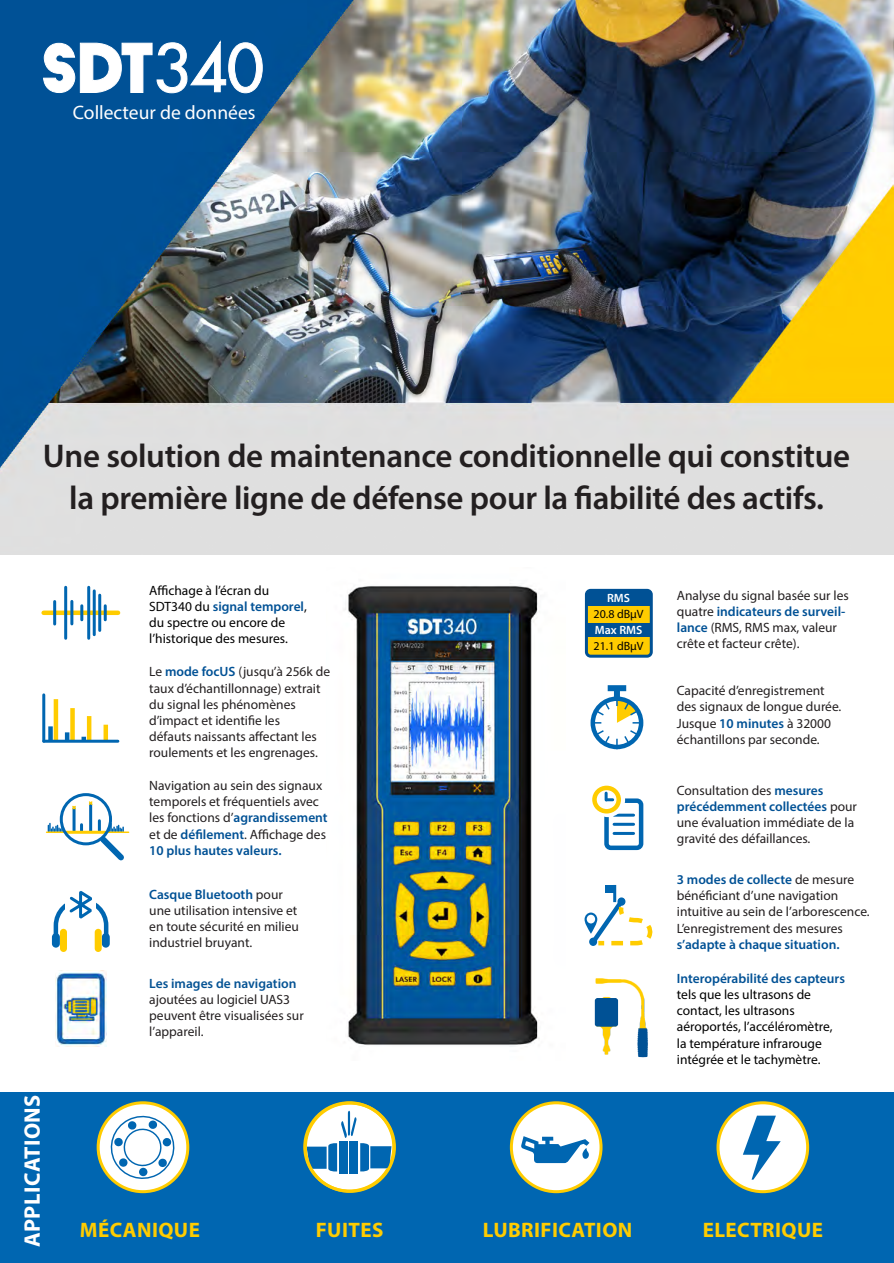
<style>
.page{position:relative;width:894px;height:1263px;background:#fff}
.page>*{position:absolute;margin:0;border:0;box-sizing:border-box;transform-origin:0 0}
.t1{font:600 33px/42px "Myriad Pro";letter-spacing:-.01em;color:#231f20;text-align:center}
.t2{font:700 22.5px "Myriad Pro";letter-spacing:.02em;color:#fff}
.t3{font:700 21px "Myriad Pro";letter-spacing:.02em;color:#fc0}
.t4{font:19.5px "Myriad Pro";color:#fff}
.t5{font:13.5px/16.2px "Myriad Pro";color:#231f20}
.t6{font:13.5px/16.2px "Myriad Pro";color:#000}
.t7{font:12px "Myriad Pro";color:#000}
.t8{font:600 12px "Myriad Pro";color:#fff}
.s1{font-weight:600;color:#005195}
.s2{font-weight:600;color:#055394}
</style>
<div class="page">
<div style="left:0;top:1093px;width:894px;height:170px;background:#0066b1"></div>
<img style="left:344px;top:585px;width:195px;height:462px">
<img style="left:0;top:0;width:894px;height:554px">
<svg style="left:43px;top:42px;width:219px;height:51px"></svg>
<div style="left:581px;top:909px;width:19px;height:29px;border:3px solid #fff;border-radius:8px"></div>
<hr style="left:613px;top:885px;width:3px;height:17px;background:#0066b1">
<div style="left:605px;top:885px;width:10px;height:7px;background:#0066b1"></div>
<svg style="left:586px;top:896px;width:65px;height:50px"></svg>
<div style="left:52px;top:933px;width:8px;height:15px;background:#0066b1;border-radius:4px"></div>
<div style="left:102px;top:933px;width:8px;height:15px;background:#0066b1;border-radius:4px"></div>
<div style="left:60px;top:929px;width:7px;height:23px;background:#fc0;border-radius:3px"></div>
<div style="left:95px;top:929px;width:7px;height:23px;background:#fc0;border-radius:3px"></div>
<svg style="left:51px;top:891px;width:59px;height:53px"></svg>
<div style="left:614px;top:690px;width:6px;height:10px;background:#0066b1"></div>
<div style="left:608px;top:685px;width:18px;height:6px;background:#0066b1"></div>
<svg style="left:591px;top:696px;width:51px;height:53px"></svg>
<div style="left:604px;top:798px;width:39px;height:52px;border:4px solid #0066b1;border-radius:4px"></div>
<hr style="left:614px;top:814px;width:19px;height:3px;background:#0066b1">
<hr style="left:614px;top:823px;width:19px;height:3px;background:#0066b1">
<hr style="left:614px;top:832px;width:19px;height:3px;background:#0066b1">
<svg style="left:590px;top:782px;width:35px;height:35px"></svg>
<div style="left:592px;top:786px;width:29px;height:27px;border:4px solid #fc0;border-radius:50%"></div>
<svg style="left:604px;top:793px;width:9px;height:8px"></svg>
<svg style="left:44px;top:610px;width:74px;height:5px"></svg>
<hr style="left:87px;top:587px;width:3px;height:51px;background:#0066b1">
<hr style="left:64px;top:587px;width:3px;height:51px;background:#0066b1">
<hr style="left:104px;top:606px;width:3px;height:14px;background:#0066b1">
<hr style="left:98px;top:595px;width:3px;height:35px;background:#0066b1">
<hr style="left:93px;top:591px;width:3px;height:44px;background:#0066b1">
<hr style="left:80px;top:606px;width:3px;height:14px;background:#0066b1">
<hr style="left:53px;top:601px;width:3px;height:23px;background:#0066b1">
<hr style="left:70px;top:601px;width:3px;height:23px;background:#0066b1">
<hr style="left:73px;top:808px;width:3px;height:22px;background:#0066b1">
<hr style="left:89px;top:804px;width:3px;height:27px;background:#0066b1">
<svg style="left:80px;top:825px;width:3px;height:5px"></svg>
<svg style="left:47px;top:823px;width:19px;height:10px"></svg>
<svg style="left:72px;top:805px;width:4px;height:6px"></svg>
<svg style="left:88px;top:801px;width:5px;height:5px"></svg>
<hr style="left:66px;top:831px;width:40px;height:3px;background:#fc0">
<div style="left:60px;top:793px;width:52px;height:52px;border:3px solid #0066b1;border-radius:50%"></div>
<svg style="left:95px;top:821px;width:34px;height:40px"></svg>
<svg style="left:98px;top:1103px;width:90px;height:89px"></svg>
<div style="left:97px;top:1101px;width:92px;height:92px;border:3px solid #fc0;border-radius:50%"></div>
<svg style="left:106px;top:1111px;width:73px;height:72px;background:#d1e1e8"></svg>
<hr style="left:42px;top:695px;width:3px;height:46px;background:#0066b1">
<hr style="left:54px;top:701px;width:4px;height:38px;background:#fc0">
<div style="left:48px;top:729px;width:5px;height:10px;background:#0066b1"></div>
<div style="left:70px;top:710px;width:5px;height:29px;background:#fc0"></div>
<svg style="left:65px;top:735px;width:4px;height:4px"></svg>
<hr style="left:87px;top:718px;width:4px;height:21px;background:#fc0">
<hr style="left:104px;top:727px;width:4px;height:12px;background:#fc0">
<hr style="left:44px;top:740px;width:74px;height:3px;background:#0066b1">
<svg style="left:305px;top:1103px;width:89px;height:88px"></svg>
<div style="left:339px;top:1141px;width:9px;height:32px;background:#0066b1"></div>
<div style="left:349px;top:1141px;width:9px;height:32px;background:#0066b1"></div>
<svg style="left:306px;top:1110px;width:85px;height:61px"></svg>
<div style="left:304px;top:1101px;width:92px;height:92px;border:3px solid #fc0;border-radius:50%"></div>
<div style="left:511px;top:1103px;width:90px;height:89px;background:#fff;border-radius:50%"></div>
<div style="left:510px;top:1101px;width:92px;height:92px;border:3px solid #fc0;border-radius:50%"></div>
<svg style="left:521px;top:1136px;width:68px;height:27px"></svg>
<div style="left:718px;top:1103px;width:89px;height:89px;background:#fff;border-radius:50%"></div>
<div style="left:716px;top:1101px;width:93px;height:92px;border:3px solid #fc0;border-radius:50%"></div>
<svg style="left:743px;top:1116px;width:37px;height:64px"></svg>
<div style="left:587px;top:591px;width:63px;height:15px;background:#005195"></div>
<div style="left:587px;top:606px;width:63px;height:17px;background:#fc0"></div>
<img style="left:56px;top:971px;width:50px;height:76px">
<div style="left:587px;top:637px;width:63px;height:19px;background:#fc0"></div>
<div style="left:587px;top:623px;width:63px;height:14px;background:#005195"></div>
<div style="left:585px;top:589px;width:68px;height:69px;border:3px solid #005195;border-radius:4px"></div>
<img style="left:594px;top:978px;width:54px;height:80px">
<p class="t4" style="left:73px;top:101px;width:184px">Collecteur de données</p>
<p class="t1" style="left:43px;top:434px;width:809px">Une solution de maintenance conditionnelle qui constitue la première ligne de défense pour la fiabilité des actifs.</p>
<p class="t2" style="left:18px;top:1247px;width:154px;rotate:-90deg">APPLICATIONS</p>
<p class="t6" style="left:149px;top:582px;width:159px">Affichage à l’écran du<br>SDT340 du <span class="s1">signal temporel</span>, du spectre ou encore de l’historique des mesures.</p>
<p class="t5" style="left:149px;top:663px;width:182px">Le <span class="s1">mode focUS</span> (jusqu’à 256k de taux d’échantillonnage) extrait du signal les phénomènes d’impact et identifie les<br>défauts naissants affectant les roulements et les engrenages.</p>
<p class="t5" style="left:149px;top:777px;width:180px">Navigation au sein des signaux temporels et fréquentiels avec les fonctions d’<span class="s1">agrandissement </span>et de <span class="s1">défilement</span>. Affichage des<br><span class="s1">10 plus hautes valeurs.</span></p>
<p class="t5" style="left:149px;top:886px;width:151px"><span class="s1">Casque Bluetooth</span> pour une utilisation intensive et en toute sécurité en milieu industriel bruyant.</p>
<p class="t5" style="left:149px;top:975px;width:156px"><span class="s2">Les images de navigation </span>ajoutées au logiciel UAS3 peuvent être visualisées sur l’appareil.</p>
<p class="t8" style="left:607px;top:590px;width:24px">RMS</p>
<p class="t7" style="left:593px;top:606px;width:52px">20.8 dBµV</p>
<p class="t8" style="left:595px;top:622px;width:49px">Max RMS</p>
<p class="t7" style="left:593px;top:639px;width:52px">21.1 dBµV</p>
<p class="t5" style="left:677px;top:587px;width:173px">Analyse du signal basée sur les quatre <span class="s1">indicateurs de surveil&shy;lance</span> (RMS, RMS max, valeur crête et facteur crête).</p>
<p class="t5" style="left:677px;top:682px;width:166px">Capacité d’enregistrement des signaux de longue durée.<br>Jusque <span class="s1">10 minutes</span> à 32000 échantillons par seconde.</p>
<p class="t5" style="left:677px;top:782px;width:182px">Consultation des <span class="s1">mesures précédemment collectées</span> pour une évaluation immédiate de la gravité des défaillances.</p>
<p class="t5" style="left:677px;top:871px;width:194px"><span class="s1">3 modes de collecte</span> de mesure bénéficiant d’une navigation intuitive au sein de l’arborescence.<br>L’enregistrement des mesures <span class="s1">s’adapte à chaque situation.</span></p>
<p class="t6" style="left:677px;top:970px;width:170px"><span class="s1">Interopérabilité des capteurs </span>tels que les ultrasons de contact, les ultrasons aéroportés, l’accéléromètre, la température infrarouge intégrée et le tachymètre.</p>
<p class="t3" style="left:80px;top:1216px;width:121px">MÉCANIQUE</p>
<p class="t3" style="left:316px;top:1216px;width:69px">FUITES</p>
<p class="t3" style="left:483px;top:1216px;width:151px">LUBRIFICATION</p>
<p class="t3" style="left:703px;top:1216px;width:122px">ELECTRIQUE</p>
</div>
